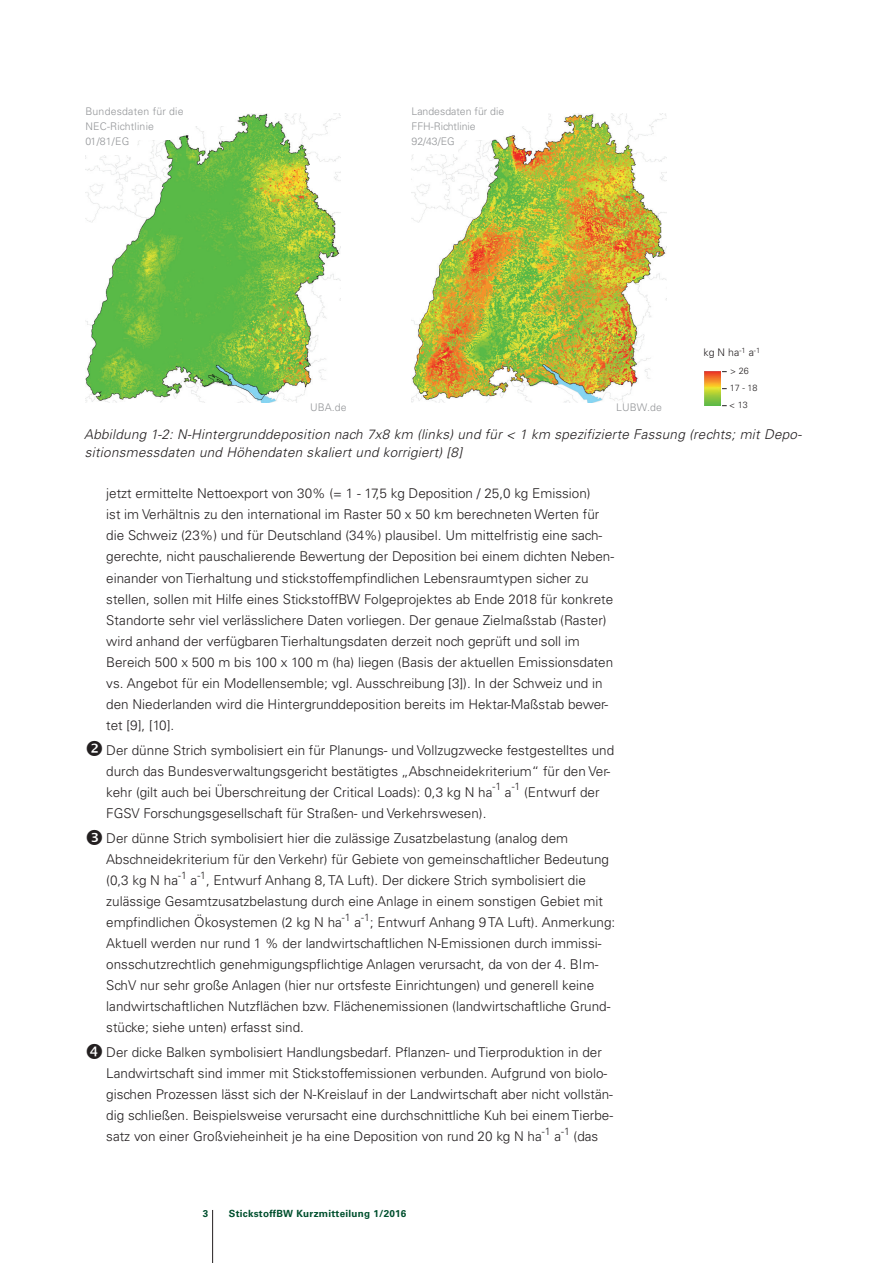
<style>
.page{position:relative;width:893px;height:1263px;background:#fff}
.page>*{position:absolute;margin:0;border:0;box-sizing:border-box;transform-origin:0 0}
.t1{font:300 13.5px/21px "Univers LT";color:#231f20}
.t2{font:italic 300 13.5px/18px "Univers LT";letter-spacing:.02em;color:#231f20}
.t3{font:300 10.5px/15px "Univers LT";letter-spacing:.005em;color:#939598}
.t4{font:300 10.5px "Univers LT";color:#231f20}
.t5{font:700 9.9px "Univers LT";letter-spacing:.025em;color:#00502e}
.t6{font:300 9px "Univers LT";letter-spacing:.005em;color:#231f20}
</style>
<div class="page">
<hr style="left:212px;top:1210px;width:1px;height:53px;background:#231f20">
<img style="left:85px;top:114px;width:256px;height:289px">
<img style="left:411px;top:114px;width:256px;height:289px">
<img style="left:704px;top:371px;width:16px;height:35px">
<div style="left:77px;top:112px;width:150px;height:14px;background:#fff"></div>
<div style="left:77px;top:126px;width:94px;height:14px;background:#fff"></div>
<div style="left:77px;top:140px;width:60px;height:14px;background:#fff"></div>
<div style="left:398px;top:111px;width:150px;height:15px;background:#fff"></div>
<div style="left:398px;top:125px;width:94px;height:15px;background:#fff"></div>
<div style="left:398px;top:139px;width:60px;height:15px;background:#fff"></div>
<p class="t3" style="left:85px;top:103px;width:100px">Bundesdaten für die<br>NEC-Richtlinie<br>01/81/EG</p>
<p class="t3" style="left:411px;top:103px;width:94px">Landesdaten für die<br>FFH-Richtlinie<br>92/43/EG</p>
<p class="t3" style="left:310px;top:400px;width:38px">UBA.de</p>
<p class="t3" style="left:616px;top:400px;width:47px">LUBW.de</p>
<p class="t4" style="left:703px;top:346px;width:58px">kg N ha<sup>-1</sup> a<sup>-1</sup></p>
<p class="t6" style="left:730px;top:365px;width:20px">&gt; 26</p>
<p class="t6" style="left:729px;top:399px;width:20px">&lt; 13</p>
<p class="t6" style="left:730px;top:382px;width:29px">17 - 18</p>
<p class="t2" style="left:84px;top:425px;width:719px">Abbildung 1-2: N-Hintergrunddeposition nach 7x8 km (links) und für &lt; 1 km spezifizierte Fassung (rechts; mit Depo&shy;sitionsmessdaten und Höhendaten skaliert und korrigiert) [8]</p>
<p class="t1" style="left:106px;top:483px;width:509px">jetzt ermittelte Nettoexport von 30% (= 1 - 17,5 kg Deposition / 25,0 kg Emission)<br>ist im Verhältnis zu den international im Raster 50 x 50 km berechneten Werten für die Schweiz (23%) und für Deutschland (34%) plausibel. Um mittelfristig eine sach&shy;gerechte, nicht pauschalierende Bewertung der Deposition bei einem dichten Neben&shy;einander von Tierhaltung und stickstoffempfindlichen Lebensraumtypen sicher zu stellen, sollen mit Hilfe eines StickstoffBW Folgeprojektes ab Ende 2018 für konkrete Standorte sehr viel verlässlichere Daten vorliegen. Der genaue Zielmaßstab (Raster) wird anhand der verfügbaren Tierhaltungsdaten derzeit noch geprüft und soll im Bereich 500 x 500 m bis 100 x 100 m (ha) liegen (Basis der aktuellen Emissionsdaten vs. Angebot für ein Modellensemble; vgl. Ausschreibung [3]). In der Schweiz und in den Niederlanden wird die Hintergrunddeposition bereits im Hektar-Maßstab bewer&shy;tet [9], [10].</p>
<p class="t1" style="left:106px;top:739px;width:509px">Der dünne Strich symbolisiert ein für Planungs- und Vollzugzwecke festgestelltes und durch das Bundesverwaltungsgericht bestätigtes „Abschneidekriterium“ für den Ver&shy;kehr (gilt auch bei Überschreitung der Critical Loads): 0,3 kg N ha</p>
<p class="t4" style="left:492px;top:780px;width:10px">-1</p>
<p class="t4" style="left:512px;top:780px;width:10px">-1</p>
<p class="t1" style="left:524px;top:781px;width:77px">(Entwurf der</p>
<p class="t1" style="left:106px;top:800px;width:463px;line-height:25.2px">FGSV Forschungsgesellschaft für Straßen- und Verkehrswesen).<br>Der dünne Strich symbolisiert hier die zulässige Zusatzbelastung (analog dem</p>
<p class="t1" style="left:106px;top:849px;width:504px">Abschneidekriterium für den Verkehr) für Gebiete von gemeinschaftlicher Bedeutung (0,3 kg N ha</p>
<p class="t1" style="left:505px;top:781px;width:8px">a</p>
<p class="t4" style="left:197px;top:868px;width:10px">-1</p>
<p class="t1" style="left:106px;top:870px;width:498px;text-indent:100px">, Entwurf Anhang 8, TA Luft). Der dickere Strich symbolisiert die zulässige Gesamtzusatzbelastung durch eine Anlage in einem sonstigen Gebiet mit empfindlichen Ökosystemen (2 kg N ha</p>
<p class="t4" style="left:178px;top:868px;width:10px">-1</p>
<p class="t1" style="left:191px;top:870px;width:8px">a</p>
<p class="t4" style="left:361px;top:910px;width:10px">-1</p>
<p class="t1" style="left:106px;top:912px;width:511px;text-indent:264px">; Entwurf Anhang 9 TA Luft). Anmerkung:<br>Aktuell werden nur rund 1 % der landwirtschaftlichen N-Emissionen durch immissi&shy;onsschutzrechtlich genehmigungspflichtige Anlagen verursacht, da von der 4. BIm-SchV nur sehr große Anlagen (hier nur ortsfeste Einrichtungen) und generell keine landwirtschaftlichen Nutzflächen bzw. Flächenemissionen (landwirtschaftliche Grund&shy;stücke; siehe unten) erfasst sind.</p>
<p class="t1" style="left:106px;top:1042px;width:508px">Der dicke Balken symbolisiert Handlungsbedarf. Pflanzen- und Tierproduktion in der Landwirtschaft sind immer mit Stickstoffemissionen verbunden. Aufgrund von biolo&shy;gischen Prozessen lässt sich der N-Kreislauf in der Landwirtschaft aber nicht vollstän&shy;dig schließen. Beispielsweise verursacht eine durchschnittliche Kuh bei einem Tierbe&shy;satz von einer Großvieheinheit je ha eine Deposition von rund 20 kg N ha</p>
<p class="t4" style="left:342px;top:910px;width:10px">-1</p>
<p class="t1" style="left:354px;top:912px;width:8px">a</p>
<p class="t4" style="left:542px;top:1125px;width:10px">-1</p>
<p class="t4" style="left:561px;top:1125px;width:10px">-1</p>
<p class="t1" style="left:574px;top:1126px;width:26px">(das</p>
<p class="t1" style="left:554px;top:1126px;width:8px">a</p>
<p class="t5" style="left:203px;top:1208px;width:7px">3</p>
<p class="t5" style="left:229px;top:1208px;width:179px">StickstoffBW Kurzmitteilung 1/2016</p>
</div>
